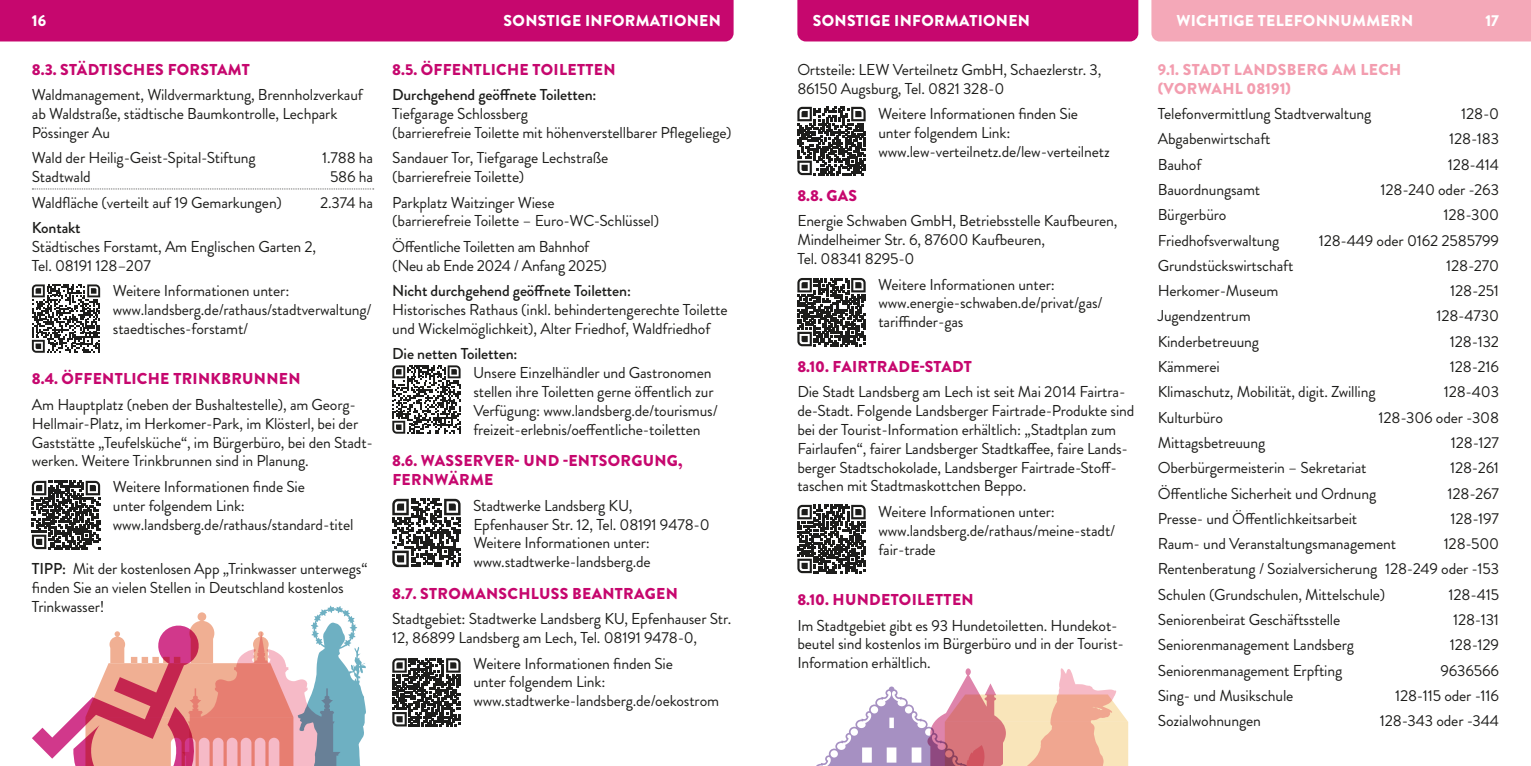
<style>
.page{position:relative;width:1531px;height:766px;background:#fff}
.page>*{position:absolute;margin:0;border:0;box-sizing:border-box;transform-origin:0 0}
.text{font:15.75px/18.9px "Brandon Grotesque";letter-spacing:-.01em;color:#1d1d1b}
.text-2{font:900 15.75px/18.9px "Brandon Grotesque";letter-spacing:.02em;color:#c6076e}
.text_bold{font:500 15.75px "Brandon Grotesque";letter-spacing:-.01em;color:#1d1d1b}
.t1{font:900 15.75px "Brandon Grotesque";letter-spacing:.02em;color:#fff}
.t2{font:900 15.75px/18.9px "Brandon Grotesque";letter-spacing:.02em;color:#f39daf}
.s1{font-weight:500}
</style>
<div class="page">
<div style="left:0;top:0;width:733px;height:41px;background:#c6076e"></div>
<svg style="left:32px;top:188px;width:342px;height:1px"></svg>
<svg style="left:32px;top:284px;width:68px;height:68px"></svg>
<svg style="left:32px;top:480px;width:68px;height:69px"></svg>
<svg style="left:392px;top:365px;width:68px;height:68px"></svg>
<svg style="left:392px;top:498px;width:68px;height:69px"></svg>
<div style="left:797px;top:0;width:341px;height:41px;background:#c6076e"></div>
<svg style="left:797px;top:107px;width:68px;height:68px"></svg>
<svg style="left:797px;top:278px;width:68px;height:68px"></svg>
<svg style="left:797px;top:504px;width:68px;height:69px"></svg>
<div style="left:1151px;top:0;width:380px;height:41px;background:#f4a8b8"></div>
<svg style="left:32px;top:605px;width:428px;height:160px"></svg>
<svg style="left:817px;top:668px;width:312px;height:97px"></svg>
<p class="t1" style="left:32px;top:10px;width:16px">16</p>
<p class="t1" style="left:1176px;top:10px;width:238px">WICHTIGE TELEFONNUMMERN</p>
<p class="t1" style="left:1485px;top:10px;width:15px">17</p>
<p class="t1" style="left:504px;top:10px;width:219px">SONSTIGE INFORMATIONEN</p>
<p class="t1" style="left:813px;top:10px;width:219px">SONSTIGE INFORMATIONEN</p>
<p class="text" style="left:797px;top:60px;width:305px">Ortsteile: LEW Verteilnetz GmbH, Schaezlerstr. 3,<br>86150 Augsburg, Tel. 0821 328-0</p>
<p class="text" style="left:878px;top:104px;width:233px">Weitere Informationen finden Sie unter folgendem Link: www.lew-verteilnetz.de/lew-verteilnetz</p>
<p class="text-2" style="left:797px;top:186px;width:61px">8.8. GAS</p>
<p class="text" style="left:797px;top:212px;width:322px">Energie Schwaben GmbH, Betriebsstelle Kaufbeuren,<br>Mindelheimer Str. 6, 87600 Kaufbeuren,<br>Tel. 08341 8295-0</p>
<p class="text" style="left:878px;top:275px;width:226px">Weitere Informationen unter: www.energie-schwaben.de/privat/gas/ tariffinder-gas</p>
<p class="text-2" style="left:797px;top:357px;width:176px">8.10. FAIRTRADE-STADT</p>
<p class="text" style="left:797px;top:382px;width:338px">Die Stadt Landsberg am Lech ist seit Mai 2014 Fairtra&shy;de-Stadt. Folgende Landsberger Fairtrade-Produkte sind bei der Tourist-Information erhältlich: „Stadtplan zum Fairlaufen“, fairer Landsberger Stadtkaffee, faire Lands&shy;berger Stadtschokolade, Landsberger Fairtrade-Stoff&shy;taschen mit Stadtmaskottchen Beppo.</p>
<p class="text" style="left:878px;top:502px;width:238px">Weitere Informationen unter: www.landsberg.de/rathaus/meine-stadt/ fair-trade</p>
<p class="text-2" style="left:797px;top:590px;width:178px">8.10. HUNDETOILETTEN</p>
<p class="text" style="left:797px;top:615px;width:328px">Im Stadtgebiet gibt es 93 Hundetoiletten. Hundekot&shy;beutel sind kostenlos im Bürgerbüro und in der Tourist-<br>Information erhältlich.</p>
<p class="text-2" style="left:32px;top:60px;width:220px">8.3. STÄDTISCHES FORSTAMT</p>
<p class="text" style="left:32px;top:85px;width:332px">Waldmanagement, Wildvermarktung, Brennholzverkauf ab Waldstraße, städtische Baumkontrolle, Lechpark<br>Pössinger Au</p>
<p class="text" style="left:32px;top:149px;width:225px">Wald der Heilig-Geist-Spital-Stiftung</p>
<p class="text" style="left:322px;top:149px;width:52px">1.788 ha</p>
<p class="text" style="left:32px;top:167px;width:60px">Stadtwald</p>
<p class="text" style="left:330px;top:167px;width:45px">586 ha</p>
<p class="text" style="left:32px;top:193px;width:251px">Waldfläche (verteilt auf 19 Gemarkungen)</p>
<p class="text" style="left:320px;top:193px;width:54px">2.374 ha</p>
<p class="text_bold" style="left:32px;top:216px;width:50px">Kontakt</p>
<p class="text" style="left:32px;top:237px;width:286px">Städtisches Forstamt, Am Englischen Garten 2,<br>Tel. 08191 128–207</p>
<p class="text" style="left:113px;top:281px;width:260px">Weitere Informationen unter: www.landsberg.de/rathaus/stadtverwaltung/ staedtisches-forstamt/</p>
<p class="text-2" style="left:32px;top:369px;width:270px">8.4. ÖFFENTLICHE TRINKBRUNNEN</p>
<p class="text" style="left:32px;top:395px;width:343px">Am Hauptplatz (neben der Bushaltestelle), am Georg-Hellmair-Platz, im Herkomer-Park, im Klösterl, bei der Gaststätte „Teufelsküche“, im Bürgerbüro, bei den Stadt&shy;werken. Weitere Trinkbrunnen sind in Planung.</p>
<p class="text" style="left:113px;top:477px;width:242px">Weitere Informationen finde Sie<br>unter folgendem Link: www.landsberg.de/rathaus/standard-titel</p>
<p class="text" style="left:32px;top:559px;width:337px"><span class="s1">TIPP:</span> Mit der kostenlosen App „Trinkwasser unterwegs“ finden Sie an vielen Stellen in Deutschland kostenlos<br>Trinkwasser!</p>
<p class="text-2" style="left:392px;top:60px;width:225px">8.5. ÖFFENTLICHE TOILETTEN</p>
<p class="text_bold" style="left:392px;top:84px;width:206px">Durchgehend geöffnete Toiletten:</p>
<p class="text" style="left:392px;top:104px;width:341px">Tiefgarage Schlossberg<br>(barrierefreie Toilette mit höhenverstellbarer Pflegeliege)</p>
<p class="text" style="left:392px;top:149px;width:218px">Sandauer Tor, Tiefgarage Lechstraße (barrierefreie Toilette)</p>
<p class="text" style="left:392px;top:193px;width:268px">Parkplatz Waitzinger Wiese<br>(barrierefreie Toilette – Euro-WC-Schlüssel)</p>
<p class="text" style="left:392px;top:237px;width:216px">Öffentliche Toiletten am Bahnhof (Neu ab Ende 2024 / Anfang 2025)</p>
<p class="text_bold" style="left:392px;top:279px;width:240px">Nicht durchgehend geöffnete Toiletten:</p>
<p class="text" style="left:392px;top:300px;width:337px">Historisches Rathaus (inkl. behindertengerechte Toilette und Wickelmöglichkeit), Alter Friedhof, Waldfriedhof</p>
<p class="text_bold" style="left:392px;top:342px;width:127px">Die netten Toiletten:</p>
<p class="text" style="left:473px;top:363px;width:246px">Unsere Einzelhändler und Gastronomen stellen ihre Toiletten gerne öffentlich zur Verfügung: www.landsberg.de/tourismus/ freizeit-erlebnis/oeffentliche-toiletten</p>
<p class="text-2" style="left:392px;top:451px;width:292px">8.6. WASSERVER- UND -ENTSORGUNG,<br>FERNWÄRME</p>
<p class="text" style="left:473px;top:496px;width:238px">Stadtwerke Landsberg KU,<br>Epfenhauser Str. 12, Tel. 08191 9478-0<br>Weitere Informationen unter: www.stadtwerke-landsberg.de</p>
<p class="text-2" style="left:392px;top:584px;width:287px">8.7. STROMANSCHLUSS BEANTRAGEN</p>
<p class="text" style="left:392px;top:609px;width:340px">Stadtgebiet: Stadtwerke Landsberg KU, Epfenhauser Str.<br>12, 86899 Landsberg am Lech, Tel. 08191 9478-0,</p>
<p class="text" style="left:473px;top:653px;width:247px">Weitere Informationen finden Sie<br>unter folgendem Link: www.stadtwerke-landsberg.de/oekostrom</p>
<p class="t2" style="left:1158px;top:60px;width:245px">9.1. STADT LANDSBERG AM LECH (VORWAHL 08191)</p>
<p class="text" style="left:1158px;top:104px;width:215px">Telefonvermittlung Stadtverwaltung</p>
<p class="text" style="left:1461px;top:104px;width:39px">128-0</p>
<p class="text" style="left:1158px;top:130px;width:114px">Abgabenwirtschaft</p>
<p class="text" style="left:1449px;top:130px;width:51px">128-183</p>
<p class="text" style="left:1158px;top:155px;width:45px">Bauhof</p>
<p class="text" style="left:1447px;top:155px;width:53px">128-414</p>
<p class="text" style="left:1158px;top:180px;width:104px">Bauordnungsamt</p>
<p class="text" style="left:1380px;top:180px;width:120px">128-240 oder -263</p>
<p class="text" style="left:1158px;top:205px;width:70px">Bürgerbüro</p>
<p class="text" style="left:1443px;top:205px;width:57px">128-300</p>
<p class="text" style="left:1158px;top:231px;width:123px">Friedhofsverwaltung</p>
<p class="text" style="left:1318px;top:231px;width:182px">128-449 oder 0162 2585799</p>
<p class="text" style="left:1158px;top:256px;width:137px">Grundstückswirtschaft</p>
<p class="text" style="left:1446px;top:256px;width:54px">128-270</p>
<p class="text" style="left:1158px;top:281px;width:122px">Herkomer-Museum</p>
<p class="text" style="left:1450px;top:281px;width:50px">128-251</p>
<p class="text" style="left:1158px;top:307px;width:94px">Jugendzentrum</p>
<p class="text" style="left:1436px;top:307px;width:64px">128-4730</p>
<p class="text" style="left:1158px;top:332px;width:103px">Kinderbetreuung</p>
<p class="text" style="left:1450px;top:332px;width:51px">128-132</p>
<p class="text" style="left:1158px;top:357px;width:63px">Kämmerei</p>
<p class="text" style="left:1450px;top:357px;width:51px">128-216</p>
<p class="text" style="left:1158px;top:382px;width:219px">Klimaschutz, Mobilität, digit. Zwilling</p>
<p class="text" style="left:1443px;top:382px;width:57px">128-403</p>
<p class="text" style="left:1158px;top:408px;width:67px">Kulturbüro</p>
<p class="text" style="left:1378px;top:408px;width:122px">128-306 oder -308</p>
<p class="text" style="left:1158px;top:433px;width:109px">Mittagsbetreuung</p>
<p class="text" style="left:1451px;top:433px;width:50px">128-127</p>
<p class="text" style="left:1158px;top:458px;width:210px">Oberbürgermeisterin – Sekretariat</p>
<p class="text" style="left:1450px;top:458px;width:51px">128-261</p>
<p class="text" style="left:1158px;top:484px;width:220px">Öffentliche Sicherheit und Ordnung</p>
<p class="text" style="left:1447px;top:484px;width:53px">128-267</p>
<p class="text" style="left:1158px;top:509px;width:201px">Presse- und Öffentlichkeitsarbeit</p>
<p class="text" style="left:1450px;top:509px;width:50px">128-197</p>
<p class="text" style="left:1158px;top:534px;width:240px">Raum- und Veranstaltungsmanagement</p>
<p class="text" style="left:1443px;top:534px;width:57px">128-500</p>
<p class="text" style="left:1158px;top:559px;width:343px">Rentenberatung / Sozialversicherung 128-249 oder -153</p>
<p class="text" style="left:1158px;top:585px;width:229px">Schulen (Grundschulen, Mittelschule)</p>
<p class="text" style="left:1448px;top:585px;width:52px">128-415</p>
<p class="text" style="left:1158px;top:610px;width:184px">Seniorenbeirat Geschäftsstelle</p>
<p class="text" style="left:1453px;top:610px;width:48px">128-131</p>
<p class="text" style="left:1158px;top:635px;width:198px">Seniorenmanagement Landsberg</p>
<p class="text" style="left:1450px;top:635px;width:51px">128-129</p>
<p class="text" style="left:1158px;top:660px;width:186px">Seniorenmanagement Erpfting</p>
<p class="text" style="left:1440px;top:660px;width:60px">9636566</p>
<p class="text" style="left:1158px;top:686px;width:137px">Sing- und Musikschule</p>
<p class="text" style="left:1395px;top:686px;width:105px">128-115 oder -116</p>
<p class="text" style="left:1158px;top:711px;width:105px">Sozialwohnungen</p>
<p class="text" style="left:1380px;top:711px;width:121px">128-343 oder -344</p>
</div>
